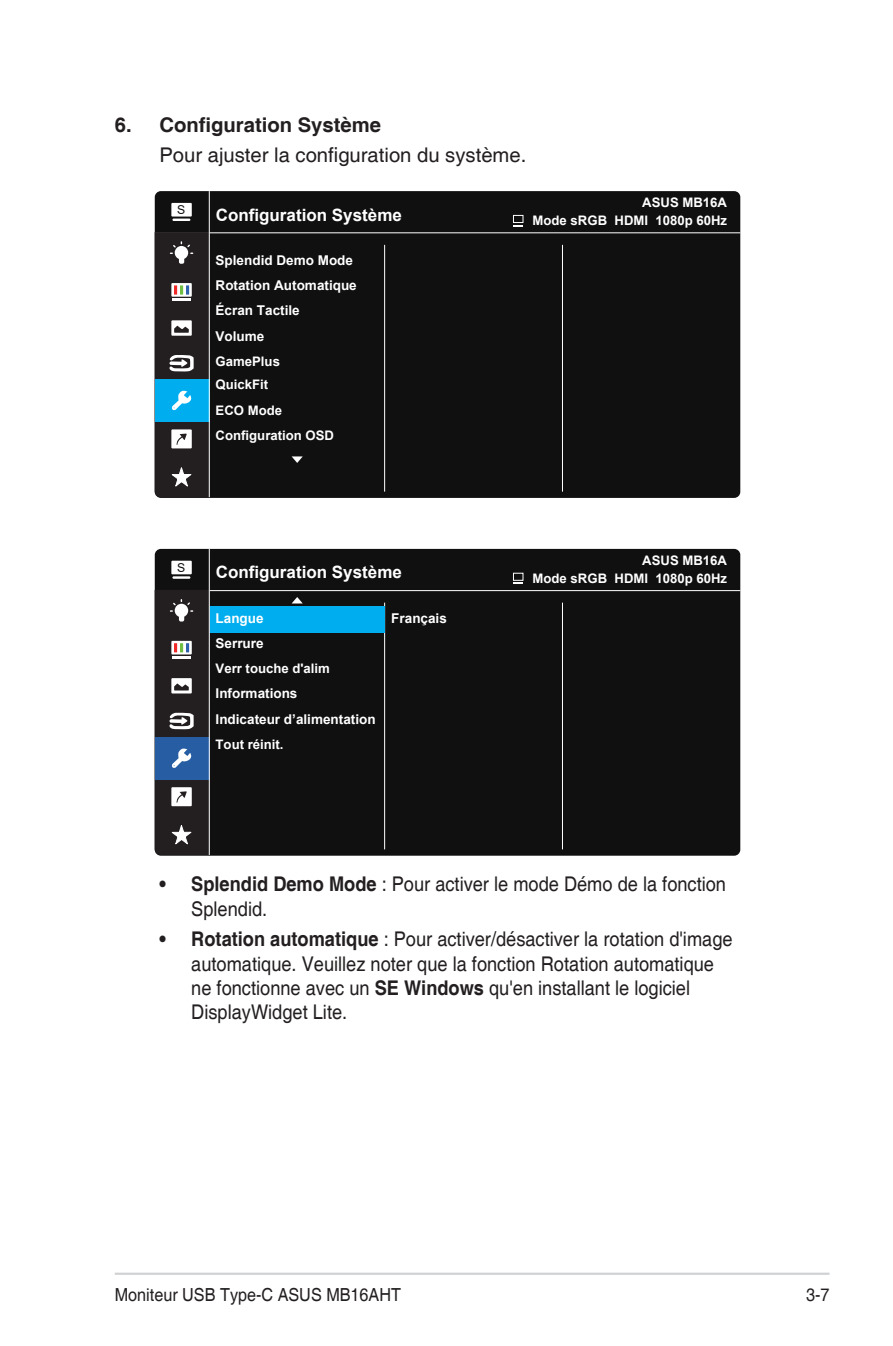
<style>
.page{position:relative;width:893px;height:1346px;background:#fff}
.page>*{position:absolute;margin:0;border:0;box-sizing:border-box;transform-origin:0 0}
.Body_Text_Indent{font:20.25px/24.3px "Helvetica";color:#231f20;scale:.9 1}
.Body_Text_Indent-2{font:20.25px "Helvetica";color:#231f20}
.OSD_Item{font:700 20.25px "Helvetica";color:#231f20}
.t1{font:18px "Helvetica";color:#231f20;scale:.9 1}
.t2{font:700 16.88px "Arial";color:#fff}
.t3{font:700 13.5px/25.2px "Arial";color:#fff}
.t4{font:700 13.05px/25.2px "Arial";color:#fff}
.t5{font:12.15px "Arial";color:#101010}
.s1{font-weight:700}
</style>
<div class="page">
<hr style="left:115px;top:1272px;width:714px;height:3px;background:#d1d2d4">
<div style="left:155px;top:191px;width:585px;height:307px;background:#101010;border-radius:6px"></div>
<hr style="left:155px;top:232px;width:585px;height:1px;background:#fff">
<hr style="left:384px;top:245px;width:1px;height:247px;background:#fff">
<hr style="left:562px;top:245px;width:1px;height:247px;background:#fff">
<div style="left:171px;top:203px;width:21px;height:14px;background:#fff"></div>
<svg style="left:172px;top:219px;width:18px;height:2px"></svg>
<hr style="left:209px;top:191px;width:1px;height:306px;background:#fff">
<svg style="left:155px;top:232px;width:55px;height:265px;background:#3a505b"></svg>
<svg style="left:292px;top:456px;width:11px;height:7px"></svg>
<div style="left:155px;top:549px;width:585px;height:307px;background:#101010;border-radius:6px"></div>
<hr style="left:155px;top:590px;width:585px;height:1px;background:#fff">
<hr style="left:384px;top:603px;width:1px;height:246px;background:#fff">
<hr style="left:562px;top:603px;width:1px;height:246px;background:#fff">
<div style="left:210px;top:606px;width:175px;height:26px;background:#00aeef"></div>
<div style="left:171px;top:561px;width:21px;height:13px;background:#fff"></div>
<hr style="left:172px;top:576px;width:18px;height:3px;background:#fff">
<hr style="left:209px;top:549px;width:1px;height:306px;background:#fff">
<svg style="left:155px;top:590px;width:55px;height:265px;background:#3f444f"></svg>
<svg style="left:292px;top:597px;width:11px;height:6px"></svg>
<div style="left:513px;top:215px;width:10px;height:8px;border:1px solid #fff"></div>
<div style="left:513px;top:573px;width:10px;height:7px;border:1px solid #fff"></div>
<p class="OSD_Item" style="left:115px;top:112px;width:268px">6. Configuration Système</p>
<p class="Body_Text_Indent-2" style="left:159px;top:143px;width:368px">Pour ajuster la configuration du système.</p>
<p class="t5" style="left:177px;top:202px;width:10px">S</p>
<p class="t2" style="left:216px;top:203px;width:188px">Configuration Système</p>
<p class="t3" style="left:216px;top:248px;width:143px">Splendid Demo Mode<br>Rotation Automatique</p>
<p class="t3" style="left:216px;top:298px;width:86px">Écran Tactile</p>
<p class="t3" style="left:216px;top:323px;width:50px">Volume</p>
<p class="t4" style="left:216px;top:349px;width:66px">GamePlus</p>
<p class="t4" style="left:216px;top:372px;width:120px">QuickFit<br>ECO Mode<br>Configuration OSD</p>
<p class="t4" style="left:642px;top:190px;width:86px">ASUS MB16A</p>
<p class="t4" style="left:533px;top:208px;width:196px">Mode sRGB HDMI 1080p 60Hz</p>
<p class="t5" style="left:177px;top:559px;width:10px">S</p>
<p class="t2" style="left:216px;top:560px;width:188px">Configuration Système</p>
<p class="t3" style="left:216px;top:606px;width:50px">Langue<br>Serrure</p>
<p class="t4" style="left:216px;top:656px;width:116px">Verr touche d'alim</p>
<p class="t3" style="left:391px;top:606px;width:57px">Français</p>
<p class="t3" style="left:216px;top:681px;width:83px">Informations</p>
<p class="t3" style="left:216px;top:706px;width:162px">Indicateur d’alimentation</p>
<p class="t4" style="left:216px;top:731px;width:70px">Tout réinit.</p>
<p class="t4" style="left:642px;top:548px;width:86px">ASUS MB16A</p>
<p class="t4" style="left:533px;top:565px;width:196px">Mode sRGB HDMI 1080p 60Hz</p>
<p class="Body_Text_Indent" style="left:191px;top:873px;width:596px;text-indent:-32px"><span class="s1">• Splendid Demo Mode</span> : Pour activer le mode Démo de la fonction<br>Splendid.</p>
<p class="Body_Text_Indent" style="left:191px;top:928px;width:603px;text-indent:-32px"><span class="s1">• Rotation automatique</span> : Pour activer/désactiver la rotation d'image automatique. Veuillez noter que la fonction Rotation automatique ne fonctionne avec un <span class="s1">SE Windows</span> qu'en installant le logiciel DisplayWidget Lite.</p>
<p class="t1" style="left:115px;top:1284px;width:320px">Moniteur USB Type-C ASUS MB16AHT</p>
<p class="t1" style="left:806px;top:1284px;width:28px">3-7</p>
</div>
